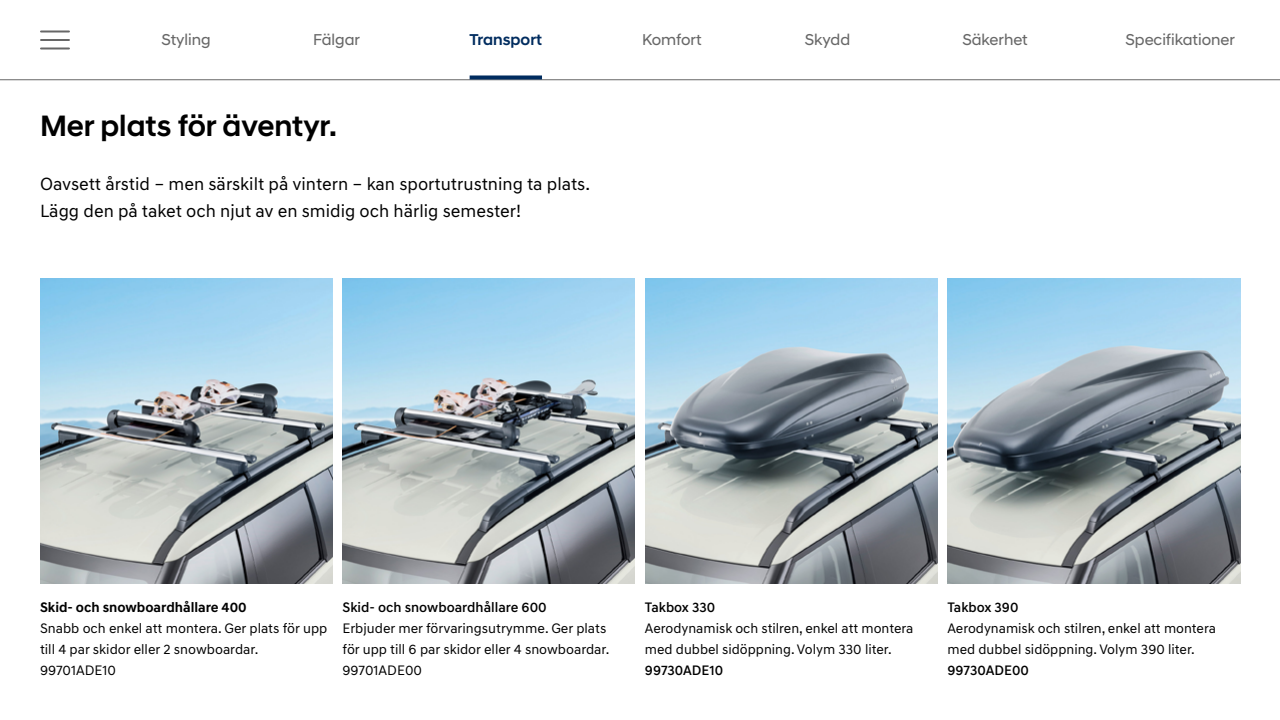
<style>
.page{position:relative;width:1280px;height:720px;background:#fff}
.page>*{position:absolute;margin:0;border:0;box-sizing:border-box;transform-origin:0 0}
.t1{font:500 30px "Hyundai Sans Head";color:#000}
.t2{font:18px/27px "Hyundai Sans Text";color:#000}
.t3{font:16px "Hyundai Sans Head";color:#676767}
.t4{font:500 16px "Hyundai Sans Head";color:#002c5f}
.t5{font:14px/21px "Hyundai Sans Text";color:#000}
.t6{font:500 14px "Hyundai Sans Text";color:#000}
.t7{font:700 14px "Hyundai Sans Text";color:#000}
</style>
<div class="page">
<img style="left:40px;top:278px;width:293px;height:306px">
<img style="left:645px;top:278px;width:293px;height:306px">
<img style="left:948px;top:278px;width:292px;height:306px">
<img style="left:342px;top:278px;width:293px;height:306px">
<hr style="left:0;top:80px;width:1280px;height:1px;background:#676767">
<hr style="left:41px;top:30px;width:28px;height:2px;background:#676767">
<hr style="left:41px;top:48px;width:28px;height:2px;background:#676767">
<hr style="left:41px;top:39px;width:28px;height:2px;background:#676767">
<svg style="left:470px;top:75px;width:72px;height:4px"></svg>
<p class="t3" style="left:161px;top:30px;width:51px">Styling</p>
<p class="t3" style="left:313px;top:30px;width:49px">Fälgar</p>
<p class="t4" style="left:470px;top:30px;width:74px">Transport</p>
<p class="t3" style="left:642px;top:30px;width:61px">Komfort</p>
<p class="t3" style="left:805px;top:30px;width:47px">Skydd</p>
<p class="t3" style="left:962px;top:30px;width:67px">Säkerhet</p>
<p class="t3" style="left:1125px;top:30px;width:111px">Specifikationer</p>
<h1 class="t1" style="left:40px;top:108px;width:298px">Mer plats för äventyr.</h1>
<p class="t2" style="left:40px;top:171px;width:552px">Oavsett årstid – men särskilt på vintern – kan sportutrustning ta plats.<br>Lägg den på taket och njut av en smidig och härlig semester!</p>
<p class="t7" style="left:40px;top:598px;width:208px">Skid- och snowboardhållare 400</p>
<p class="t5" style="left:40px;top:617px;width:289px">Snabb och enkel att montera. Ger plats för upp till 4 par skidor eller 2 snowboardar.<br>99701ADE10</p>
<p class="t6" style="left:342px;top:598px;width:206px">Skid- och snowboardhållare 600</p>
<p class="t5" style="left:342px;top:617px;width:269px">Erbjuder mer förvaringsutrymme. Ger plats för upp till 6 par skidor eller 4 snowboardar.<br>99701ADE00</p>
<p class="t6" style="left:645px;top:598px;width:72px">Takbox 330</p>
<p class="t5" style="left:645px;top:617px;width:270px">Aerodynamisk och stilren, enkel att montera med dubbel sidöppning. Volym 330 liter.</p>
<p class="t6" style="left:645px;top:661px;width:80px">99730ADE10</p>
<p class="t6" style="left:947px;top:598px;width:72px">Takbox 390</p>
<p class="t5" style="left:947px;top:617px;width:270px">Aerodynamisk och stilren, enkel att montera med dubbel sidöppning. Volym 390 liter.</p>
<p class="t6" style="left:947px;top:661px;width:83px">99730ADE00</p>
</div>
